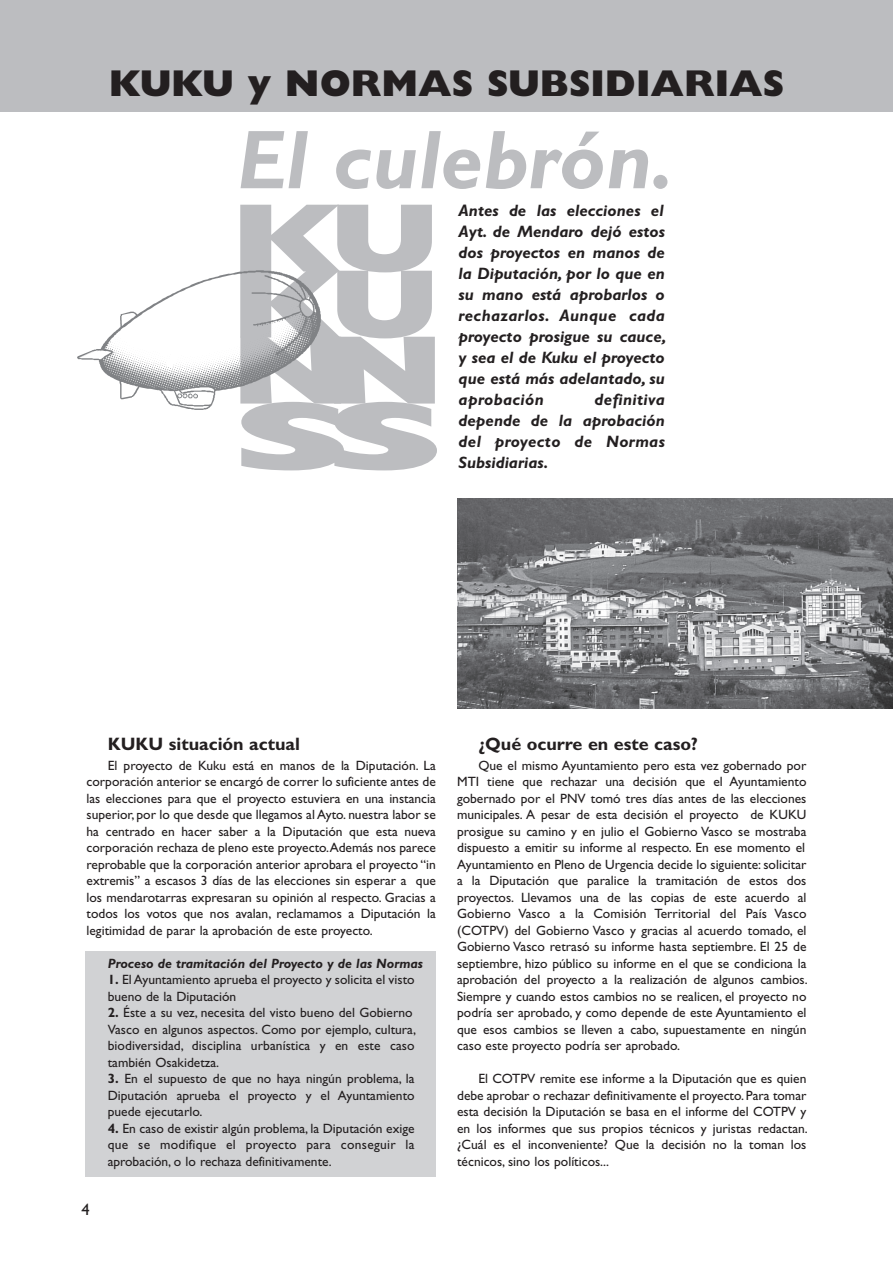
<style>
.page{position:relative;width:893px;height:1263px;background:#fff}
.page>*{position:absolute;margin:0;border:0;box-sizing:border-box;transform-origin:0 0}
.t1{font:800 97.95px "Gill Sans";letter-spacing:-.1em;color:#bcbdc0;scale:1.32 1}
.t2{font:800 97.95px "Gill Sans";letter-spacing:-.1em;color:#bcbdc0;scale:2.17 1}
.t3{font:italic 700 83.7px "Gill Sans";color:#bcbdc0}
.t4{font:800 37.5px "Gill Sans";color:#231f20}
.t5{font:700 18px "Gill Sans";color:#231f20}
.t6{font:italic 700 16.5px/21px "Gill Sans";color:#231f20}
.t7{font:16.5px "Gill Sans";color:#231f20}
.t8{font:13.5px/16.5px "Gill Sans";color:#231f20;text-align:justify}
.t9{font:italic 700 13.5px "Gill Sans";color:#231f20}
.s1{font-weight:700}
</style>
<div class="page">
<div style="left:85px;top:951px;width:351px;height:226px;background:#d1d2d4"></div>
<img style="left:77px;top:271px;width:243px;height:139px">
<img style="left:457px;top:498px;width:436px;height:210px">
<div style="left:0;top:0;width:893px;height:112px;background:#bcbdc0"></div>
<h3 class="t4" style="left:109px;top:70px;width:677px">KUKU y NORMAS SUBSIDIARIAS</h3>
<h2 class="t3" style="left:237px;top:131px;width:439px">El culebrón.</h2>
<p class="t6" style="left:459px;top:202px;width:209px">Antes de las elecciones el<br>Ayt. de Mendaro dejó estos dos proyectos en manos de la Diputación, por lo que en su mano está aprobarlos o rechazarlos. Aunque cada proyecto prosigue su cauce, y sea el de Kuku el proyecto que está más adelantado, su aprobación</p>
<h1 class="t1" style="left:231px;top:205px;width:159px">KU</h1>
<h1 class="t1" style="left:231px;top:271px;width:159px">KU</h1>
<h1 class="t1" style="left:231px;top:337px;width:163px">NN</h1>
<h1 class="t2" style="left:231px;top:403px;width:100px">SS</h1>
<p class="t6" style="left:459px;top:391px;width:208px;text-align:justify;text-indent:136px">definitiva depende de la aprobación del proyecto de Normas Subsidiarias.</p>
<h3 class="t5" style="left:108px;top:738px;width:194px">KUKU situación actual</h3>
<p class="t8" style="left:87px;top:758px;width:351px;text-indent:21px">El proyecto de Kuku está en manos de la Diputación. La corporación anterior se encargó de correr lo suficiente antes de las elecciones para que el proyecto estuviera en una instancia superior, por lo que desde que llegamos al Ayto. nuestra labor se ha centrado en hacer saber a la Diputación que esta nueva corporación rechaza de pleno este proyecto.Además nos parece reprobable que la corporación anterior aprobara el proyecto “in extremis” a escasos 3 días de las elecciones sin esperar a que los mendarotarras expresaran su opinión al respecto. Gracias a todos los votos que nos avalan, reclamamos a Diputación la legitimidad de parar la aprobación de este proyecto.</p>
<p class="t9" style="left:108px;top:958px;width:317px">Proceso de tramitación del Proyecto y de las Normas</p>
<p class="t8" style="left:108px;top:973px;width:308px"><span class="s1">1.</span> El Ayuntamiento aprueba el proyecto y solicita el visto bueno de la Diputación</p>
<p class="t8" style="left:108px;top:1006px;width:310px;text-align:left"><span class="s1">2.</span> Éste a su vez, necesita del visto bueno del Gobierno Vasco en algunos aspectos. Como por ejemplo, cultura, biodiversidad, disciplina urbanística y en este caso también Osakidetza.</p>
<p class="t8" style="left:108px;top:1072px;width:308px"><span class="s1">3.</span> En el supuesto de que no haya ningún problema, la Diputación aprueba el proyecto y el Ayuntamiento puede ejecutarlo.</p>
<p class="t8" style="left:108px;top:1121px;width:308px"><span class="s1">4.</span> En caso de existir algún problema, la Diputación exige que se modifique el proyecto para conseguir la aprobación, o lo rechaza definitivamente.</p>
<p class="t7" style="left:82px;top:1204px;width:10px">4</p>
<h3 class="t5" style="left:478px;top:738px;width:221px">¿Qué ocurre en este caso?</h3>
<p class="t8" style="left:457px;top:758px;width:352px;text-align:left;text-indent:21px">Que el mismo Ayuntamiento pero esta vez gobernado por MTI tiene que rechazar una decisión que el Ayuntamiento gobernado por el PNV tomó tres días antes de las elecciones municipales. A pesar de esta decisión el proyecto de KUKU prosigue su camino y en julio el Gobierno Vasco se mostraba dispuesto a emitir su informe al respecto. En ese momento el Ayuntamiento en Pleno de Urgencia decide lo siguiente: solicitar a la Diputación que paralice la tramitación de estos dos proyectos. Llevamos una de las copias de este acuerdo al Gobierno Vasco a la Comisión Territorial del País Vasco (COTPV) del Gobierno Vasco y gracias al acuerdo tomado, el Gobierno Vasco retrasó su informe hasta septiembre. El 25 de septiembre, hizo público su informe en el que se condiciona la aprobación del proyecto a la realización de algunos cambios.<br>Siempre y cuando estos cambios no se realicen, el proyecto no podría ser aprobado, y como depende de este Ayuntamiento el que esos cambios se lleven a cabo, supuestamente en ningún caso este proyecto podría ser aprobado.</p>
<p class="t8" style="left:457px;top:1072px;width:352px;text-indent:21px">El COTPV remite ese informe a la Diputación que es quien debe aprobar o rechazar definitivamente el proyecto. Para tomar esta decisión la Diputación se basa en el informe del COTPV y en los informes que sus propios técnicos y juristas redactan. ¿Cuál es el inconveniente? Que la decisión no la toman los técnicos, sino los políticos...</p>
</div>
